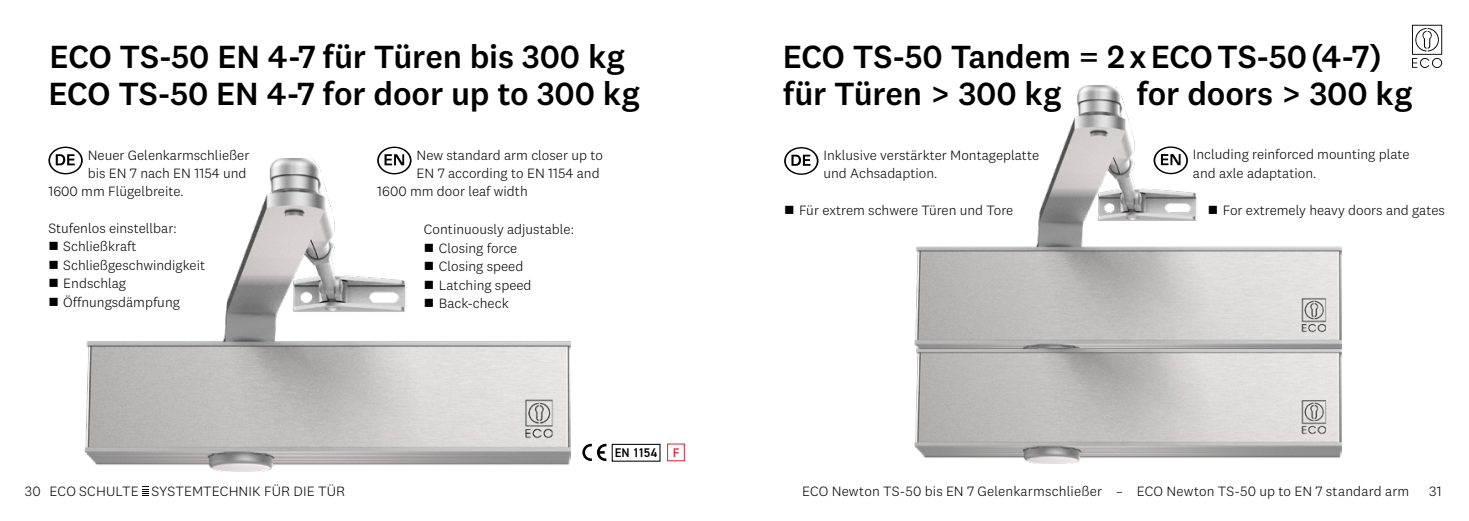
<style>
.page{position:relative;width:1469px;height:521px;background:#fff}
.page>*{position:absolute;margin:0;border:0;box-sizing:border-box;transform-origin:0 0}
.t1{font:500 33.25px/36.8px "National 2";letter-spacing:-.005em;color:#000}
.t2{font:300 14px/18.4px "National 2";color:#000}
.t3{font:600 12.6px "DIN2014";letter-spacing:-.035em;color:#000}
.s1{color:#e52c40}
</style>
<div class="page">
<svg style="left:142px;top:489px;width:6px;height:7px"></svg>
<img style="left:914px;top:86px;width:427px;height:263px">
<img style="left:914px;top:349px;width:427px;height:115px">
<img style="left:84px;top:158px;width:486px;height:313px">
<svg style="left:377px;top:147px;width:34px;height:27px"></svg>
<svg style="left:48px;top:147px;width:35px;height:27px"></svg>
<svg style="left:784px;top:147px;width:34px;height:28px"></svg>
<svg style="left:1153px;top:146px;width:34px;height:28px"></svg>
<div style="left:611px;top:444px;width:49px;height:18px;border:1px solid #000"></div>
<div style="left:667px;top:443px;width:18px;height:18px;border:1px solid #e52c40"></div>
<svg style="left:582px;top:444px;width:24px;height:17px"></svg>
<svg style="left:1412px;top:25px;width:30px;height:43px"></svg>
<svg style="left:425px;top:244px;width:8px;height:8px"></svg>
<svg style="left:425px;top:262px;width:8px;height:8px"></svg>
<svg style="left:425px;top:280px;width:8px;height:9px"></svg>
<svg style="left:425px;top:299px;width:8px;height:8px"></svg>
<svg style="left:1209px;top:206px;width:8px;height:8px"></svg>
<h1 class="t1" style="left:50px;top:38px;width:577px">ECO TS-50 EN 4-7 für Türen bis 300 kg</h1>
<h1 class="t1" style="left:48px;top:75px;width:593px">ECO TS-50 EN 4-7 for door up to 300 kg</h1>
<p class="t2" style="left:88px;top:145px;width:163px">Neuer Gelenkarmschließer</p>
<p class="t2" style="left:88px;top:164px;width:160px">bis EN 7 nach EN 1154 und</p>
<p class="t2" style="left:48px;top:182px;width:135px">1600 mm Flügelbreite.</p>
<p class="t2" style="left:63px;top:219px;width:143px;text-indent:-15px">Stufenlos einstellbar:<br>Schließkraft<br>Schließgeschwindigkeit<br>Endschlag<br>Öffnungsdämpfung</p>
<p class="t2" style="left:416px;top:145px;width:188px">New standard arm closer up to</p>
<p class="t2" style="left:416px;top:164px;width:185px">EN 7 according to EN 1154 and</p>
<p class="t2" style="left:377px;top:182px;width:152px">1600 mm door leaf width</p>
<p class="t2" style="left:439px;top:220px;width:137px;text-indent:-15px">Continuously adjustable:<br>Closing force<br>Closing speed<br>Latching speed<br>Back-check</p>
<p class="t3" style="left:615px;top:444px;width:66px">EN 1154 <span class="s1">F</span></p>
<h1 class="t1" style="left:783px;top:38px;width:600px">ECO TS-50 Tandem = 2xECOTS-50(4-7) für Türen &gt; 300 kg</h1>
<h1 class="t1" style="left:1136px;top:75px;width:277px">for doors &gt; 300 kg</h1>
<p class="t2" style="left:823px;top:146px;width:217px">Inklusive verstärkter Montageplatte und Achsadaption.</p>
<p class="t2" style="left:799px;top:201px;width:216px">Für extrem schwere Türen und Tore</p>
<p class="t2" style="left:1192px;top:145px;width:218px">Including reinforced mounting plate and axle adaptation.</p>
<p class="t2" style="left:1222px;top:201px;width:224px">For extremely heavy doors and gates</p>
<p class="t2" style="left:25px;top:482px;width:322px">30 ECO SCHULTE SYSTEMTECHNIK FÜR DIE TÜR</p>
<p class="t2" style="left:802px;top:482px;width:609px">ECO Newton TS-50 bis EN 7 Gelenkarmschließer – ECO Newton TS-50 up to EN 7 standard arm</p>
<p class="t2" style="left:1428px;top:482px;width:14px">31</p>
</div>
